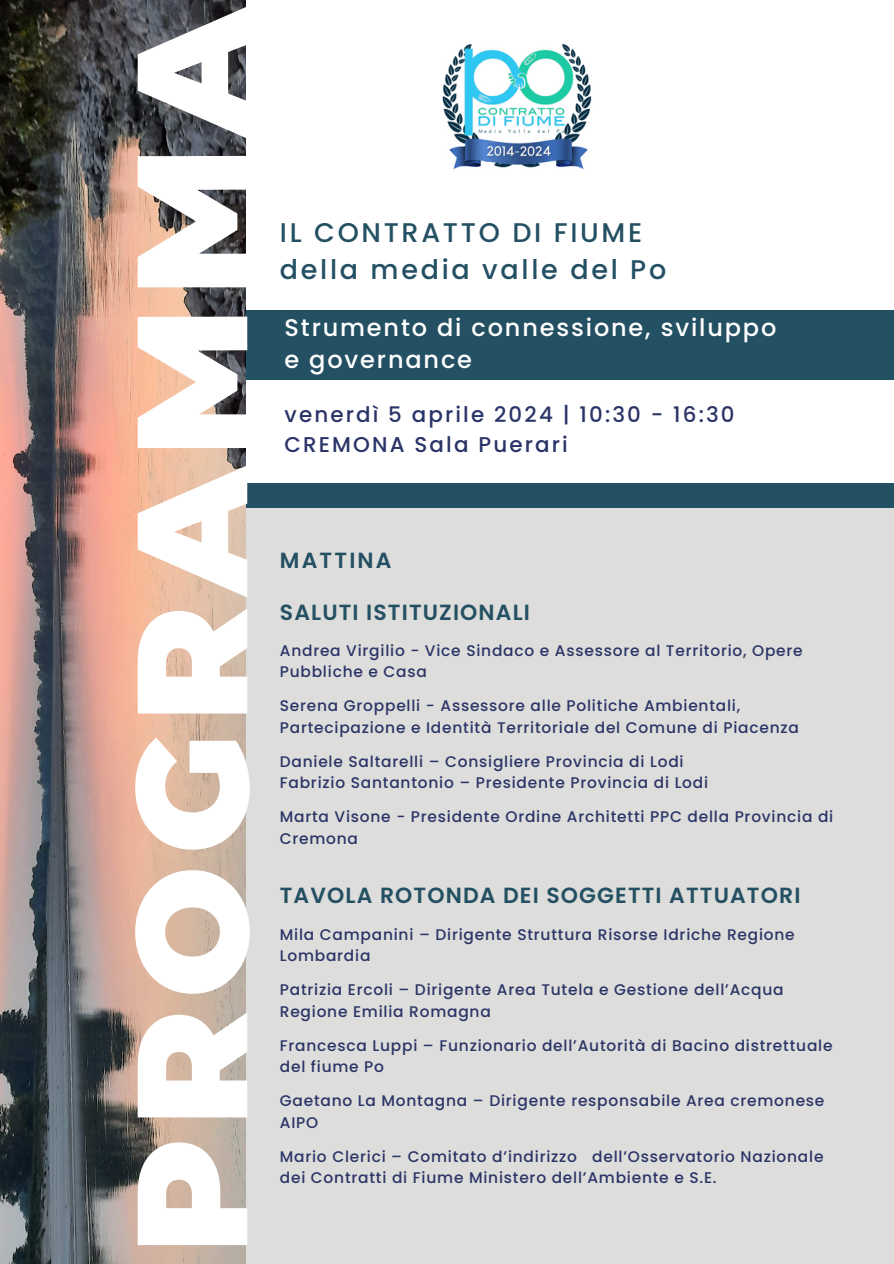
<style>
.page{position:relative;width:894px;height:1264px;background:#fff}
.page>*{position:absolute;margin:0;border:0;box-sizing:border-box;transform-origin:0 0}
.t1{font:900 156.45px "Montserrat";letter-spacing:.075em;color:#fff}
.t2{font:500 27px "Poppins";letter-spacing:.1em;color:#245063}
.t3{font:500 24px/31.5px "Poppins";letter-spacing:.075em;color:#fff}
.t4{font:600 21.9px "Poppins";letter-spacing:.05em;color:#245063}
.t5{font:600 21.9px "Poppins";letter-spacing:.1em;color:#245063}
.t6{font:500 21.45px "Poppins";letter-spacing:.1em;color:#2b3467}
.t7{font:500 15.45px/21.3px "Poppins";letter-spacing:.05em;color:#2b3467}
</style>
<div class="page">
<div style="left:106px;top:483px;width:787px;height:780px;background:#dddddb"></div>
<img style="left:442px;top:43px;width:150px;height:127px">
<div style="left:0;top:310px;width:893px;height:69px;background:#245063"></div>
<div style="left:49px;top:483px;width:844px;height:25px;background:#245063"></div>
<img style="left:0;top:0;width:245px;height:1263px">
<p class="t1" style="left:96px;top:1253px;width:1251px;rotate:-90deg">PROGRAMMA</p>
<p class="t2" style="left:280px;top:213px;width:364px">IL CONTRATTO DI FIUME</p>
<h2 class="t2" style="left:280px;top:251px;width:388px">della media valle del Po</h2>
<h3 class="t3" style="left:284px;top:312px;width:493px">Strumento di connessione, sviluppo e governance</h3>
<p class="t6" style="left:284px;top:400px;width:451px">venerdì 5 aprile 2024 | 10:30 - 16:30</p>
<h1 class="t6" style="left:284px;top:429px;width:285px">CREMONA Sala Puerari</h1>
<p class="t5" style="left:280px;top:544px;width:113px">MATTINA</p>
<h5 class="t4" style="left:280px;top:597px;width:252px">SALUTI ISTITUZIONALI</h5>
<h6 class="t7" style="left:280px;top:639px;width:524px">Andrea Virgilio - Vice Sindaco e Assessore al Territorio, Opere<br>Pubbliche e Casa</h6>
<p class="t7" style="left:280px;top:695px;width:520px">Serena Groppelli - Assessore alle Politiche Ambientali,<br>Partecipazione e Identità Territoriale del Comune di Piacenza</p>
<p class="t7" style="left:280px;top:750px;width:405px">Daniele Saltarelli – Consigliere Provincia di Lodi</p>
<p class="t7" style="left:280px;top:772px;width:429px">Fabrizio Santantonio – Presidente Provincia di Lodi</p>
<p class="t7" style="left:280px;top:806px;width:555px">Marta Visone - Presidente Ordine Architetti PPC della Provincia di<br>Cremona</p>
<p class="t4" style="left:280px;top:879px;width:522px">TAVOLA ROTONDA DEI SOGGETTI ATTUATORI</p>
<p class="t7" style="left:280px;top:923px;width:516px">Mila Campanini – Dirigente Struttura Risorse Idriche Regione<br>Lombardia</p>
<p class="t7" style="left:280px;top:979px;width:505px">Patrizia Ercoli – Dirigente Area Tutela e Gestione dell’Acqua<br>Regione Emilia Romagna</p>
<p class="t7" style="left:280px;top:1034px;width:554px">Francesca Luppi – Funzionario dell’Autorità di Bacino distrettuale del fiume Po</p>
<p class="t7" style="left:280px;top:1090px;width:546px">Gaetano La Montagna – Dirigente responsabile Area cremonese<br>AIPO</p>
<p class="t7" style="left:280px;top:1145px;width:545px">Mario Clerici – Comitato d’indirizzo dell’Osservatorio Nazionale dei Contratti di Fiume Ministero dell’Ambiente e S.E.</p>
</div>
